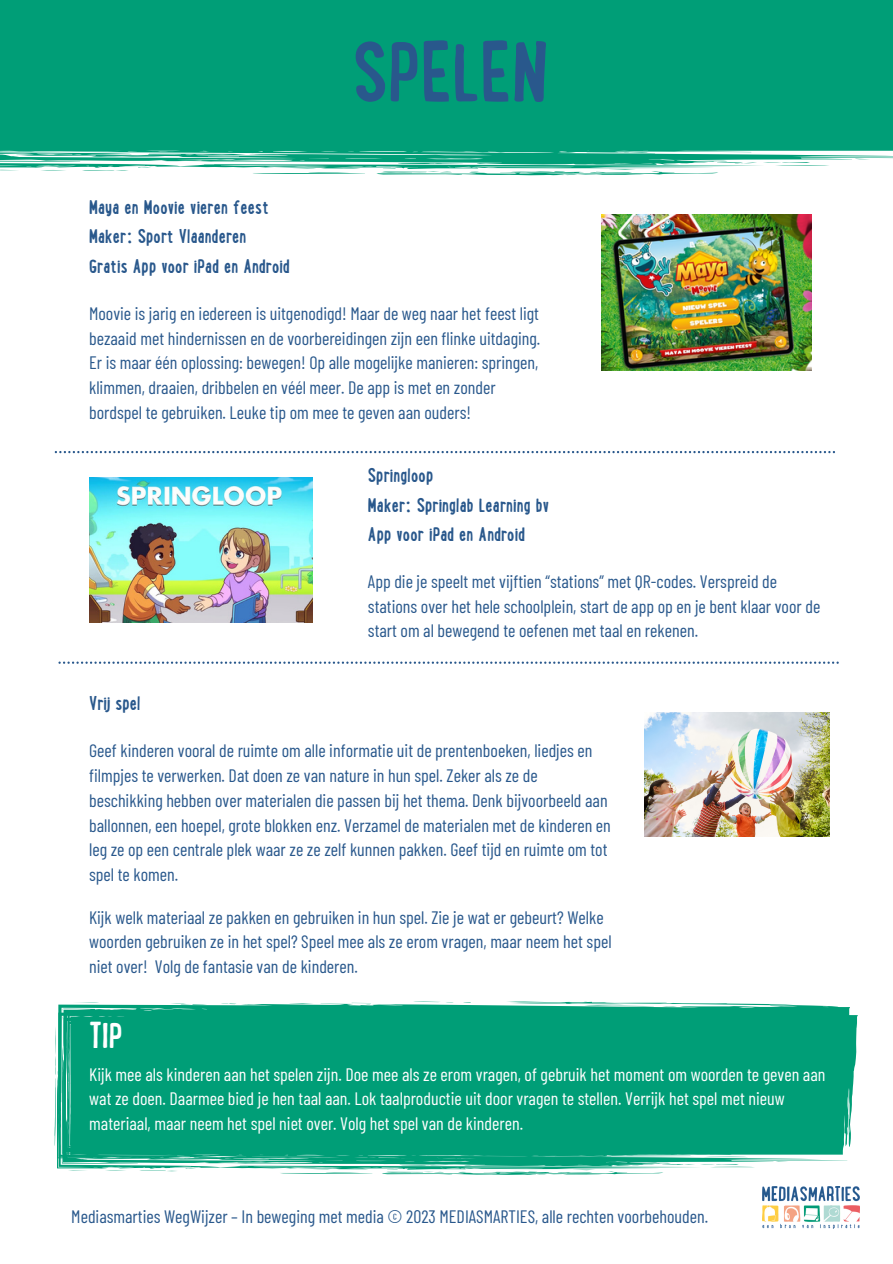
<style>
.page{position:relative;width:893px;height:1264px;background:#fff}
.page>*{position:absolute;margin:0;border:0;box-sizing:border-box;transform-origin:0 0}
.t1{font:700 89.85px "Lunch Box";color:#29588c}
.t2{font:700 38.25px "Lunch Box";color:#fff}
.t3{font:700 21px/29.2px "Lunch Box";color:#29588c}
.t4{font:18px/24.8px "Barlow Condensed";color:#29588c}
.t5{font:18px/24.8px "Barlow Condensed";color:#fff}
</style>
<div class="page">
<svg style="left:58px;top:1001px;width:791px;height:8px"></svg>
<svg style="left:289px;top:1003px;width:25px;height:1px"></svg>
<svg style="left:72px;top:1002px;width:27px;height:1px"></svg>
<svg style="left:170px;top:1003px;width:37px;height:2px"></svg>
<svg style="left:220px;top:1003px;width:16px;height:1px"></svg>
<svg style="left:411px;top:1001px;width:42px;height:1px"></svg>
<div style="left:57px;top:1009px;width:800px;height:160px;background:#009e77"></div>
<hr style="left:662px;top:1163px;width:23px;height:2px;background:#009e77;border-radius:50%">
<svg style="left:291px;top:1011px;width:25px;height:1px"></svg>
<svg style="left:106px;top:1170px;width:20px;height:1px"></svg>
<svg style="left:73px;top:1010px;width:27px;height:1px"></svg>
<svg style="left:69px;top:1170px;width:17px;height:1px"></svg>
<svg style="left:171px;top:1011px;width:37px;height:2px"></svg>
<svg style="left:775px;top:1161px;width:13px;height:1px"></svg>
<svg style="left:683px;top:1163px;width:72px;height:4px"></svg>
<svg style="left:140px;top:1170px;width:37px;height:1px"></svg>
<svg style="left:222px;top:1011px;width:16px;height:1px"></svg>
<svg style="left:415px;top:1009px;width:42px;height:1px"></svg>
<svg style="left:351px;top:1002px;width:23px;height:11px"></svg>
<svg style="left:583px;top:1001px;width:100px;height:14px"></svg>
<svg style="left:184px;top:1167px;width:12px;height:1px"></svg>
<svg style="left:55px;top:1026px;width:122px;height:137px;background:#0ca27d"></svg>
<svg style="left:277px;top:1154px;width:386px;height:21px"></svg>
<div style="left:0;top:0;width:892px;height:168px;background:#009e77"></div>
<div style="left:0;top:30px;width:80px;height:132px;background:#009e77"></div>
<svg style="left:41px;top:170px;width:25px;height:1px"></svg>
<svg style="left:0;top:170px;width:18px;height:1px"></svg>
<svg style="left:854px;top:159px;width:16px;height:1px"></svg>
<svg style="left:82px;top:170px;width:46px;height:1px"></svg>
<svg style="left:252px;top:162px;width:577px;height:14px"></svg>
<svg style="left:586px;top:152px;width:69px;height:1px"></svg>
<svg style="left:137px;top:167px;width:14px;height:1px"></svg>
<img style="left:762px;top:1186px;width:97px;height:42px">
<img style="left:644px;top:712px;width:185px;height:124px">
<img style="left:602px;top:214px;width:209px;height:156px">
<svg style="left:55px;top:451px;width:780px;height:2px"></svg>
<svg style="left:58px;top:661px;width:780px;height:2px"></svg>
<img style="left:89px;top:477px;width:224px;height:145px">
<h1 class="t1" style="left:352px;top:39px;width:197px">SPELEN</h1>
<p class="t3" style="left:89px;top:195px;width:202px">Maya en Moovie vieren feest<br>Maker: Sport Vlaanderen<br>Gratis App voor iPad en Android</p>
<p class="t4" style="left:89px;top:300px;width:452px">Moovie is jarig en iedereen is uitgenodigd! Maar de weg naar het feest ligt bezaaid met hindernissen en de voorbereidingen zijn een flinke uitdaging.<br>Er is maar één oplossing: bewegen! Op alle mogelijke manieren: springen, klimmen, draaien, dribbelen en véél meer. De app is met en zonder bordspel te gebruiken. Leuke tip om mee te geven aan ouders!</p>
<p class="t3" style="left:368px;top:463px;width:183px">Springloop<br>Maker: Springlab Learning bv<br>App voor iPad en Android</p>
<p class="t4" style="left:368px;top:568px;width:454px">App die je speelt met vijftien “stations” met QR-codes. Verspreid de stations over het hele schoolplein, start de app op en je bent klaar voor de start om al bewegend te oefenen met taal en rekenen.</p>
<p class="t3" style="left:89px;top:691px;width:53px">Vrij spel</p>
<p class="t4" style="left:89px;top:737px;width:523px">Geef kinderen vooral de ruimte om alle informatie uit de prentenboeken, liedjes en filmpjes te verwerken. Dat doen ze van nature in hun spel. Zeker als ze de beschikking hebben over materialen die passen bij het thema. Denk bijvoorbeeld aan ballonnen, een hoepel, grote blokken enz. Verzamel de materialen met de kinderen en leg ze op een centrale plek waar ze ze zelf kunnen pakken. Geef tijd en ruimte om tot spel te komen.</p>
<p class="t4" style="left:89px;top:904px;width:524px">Kijk welk materiaal ze pakken en gebruiken in hun spel. Zie je wat er gebeurt? Welke woorden gebruiken ze in het spel? Speel mee als ze erom vragen, maar neem het spel niet over! Volg de fantasie van de kinderen.</p>
<h2 class="t2" style="left:89px;top:1021px;width:35px">TIP</h2>
<p class="t5" style="left:89px;top:1061px;width:737px">Kijk mee als kinderen aan het spelen zijn. Doe mee als ze erom vragen, of gebruik het moment om woorden te geven aan wat ze doen. Daarmee bied je hen taal aan. Lok taalproductie uit door vragen te stellen. Verrijk het spel met nieuw materiaal, maar neem het spel niet over. Volg het spel van de kinderen.</p>
<p class="t4" style="left:71px;top:1202px;width:638px">Mediasmarties WegWijzer – In beweging met media © 2023 MEDIASMARTIES, alle rechten voorbehouden.</p>
</div>
